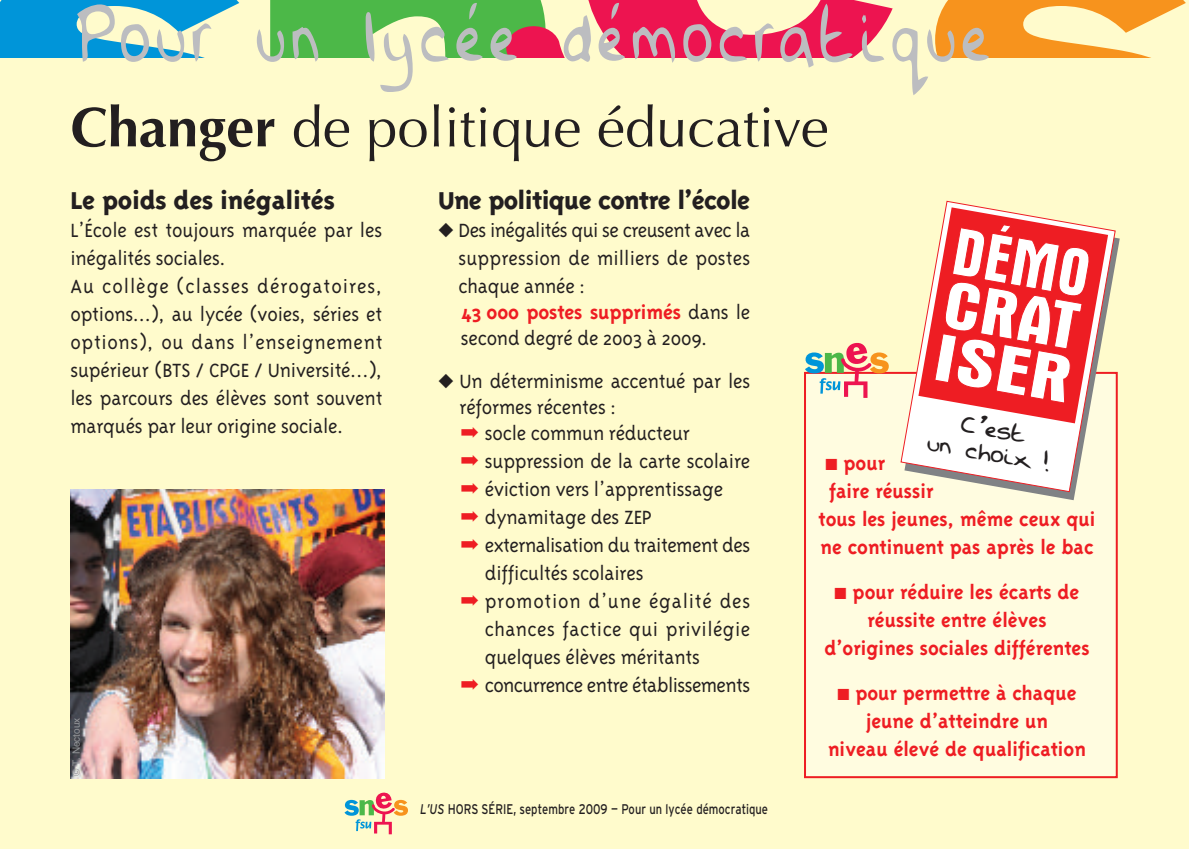
<style>
.page{position:relative;width:1189px;height:849px;background:#fff}
.page>*{position:absolute;margin:0;border:0;box-sizing:border-box;transform-origin:0 0}
.t1{font:84px "Daves Hand";letter-spacing:.12em;color:#bcbdc0;scale:.7 1}
.t2{font:700 condensed 69px/53.8px "Aurora BT";color:#fff;text-align:justify}
.t3{font:56px "Optima";color:#231f20}
.t4{font:800 28px "Triplex";letter-spacing:-.025em;color:#231f20}
.t5{font:26px/24px "Daves Hand";color:#231f20;text-align:center}
.t6{font:300 22px/28px "Triplex";letter-spacing:-.01em;color:#231f20}
.t7{font:700 22px/28px "Triplex";color:#ee1d23;text-align:center}
.t8{font:300 22px "Triplex";letter-spacing:-.03em;color:#231f20}
.t9{font:300 22px "Triplex";letter-spacing:.02em;color:#231f20}
.t10{font:300 22px "Triplex";letter-spacing:.035em;color:#231f20}
.t11{font:14px "Interstate";color:#231f20;scale:.8 1}
.t12{font:10px "Helvetica";color:#939598}
.s1{font-weight:700}
.s2{font-weight:700;color:#ee1d23}
.s3{color:#ee1d23}
.s4{font-style:italic}
</style>
<div class="page">
<div style="left:0;top:0;width:1188px;height:849px;background:#fffbcc"></div>
<svg style="left:0;top:0;width:240px;height:57px"></svg>
<svg style="left:270px;top:0;width:916px;height:57px"></svg>
<img style="left:70px;top:489px;width:314px;height:289px">
<div style="left:804px;top:373px;width:312px;height:404px;background:#fffce0"></div>
<div style="left:803px;top:372px;width:314px;height:406px;border:2px solid #ee1d23"></div>
<svg style="left:1033px;top:238px;width:86px;height:262px"></svg>
<svg style="left:899px;top:200px;width:217px;height:293px"></svg>
<svg style="left:918px;top:207px;width:189px;height:216px;background:#ef5151"></svg>
<svg style="left:804px;top:342px;width:84px;height:56px"></svg>
<svg style="left:344px;top:792px;width:64px;height:42px"></svg>
<h1 class="t1" style="left:73px;top:-16px;width:1309px">Pour un lycée démocratique</h1>
<h3 class="t3" style="left:70px;top:105px;width:759px"><span class="s1">Changer</span> de politique éducative</h3>
<p class="t4" style="left:70px;top:189px;width:266px">Le poids des inégalités</p>
<p class="t6" style="left:70px;top:218px;width:313px">L’École est toujours marquée par les inégalités sociales.<br>Au collège (classes dérogatoires, options...), au lycée (voies, séries et options), ou dans l’enseignement supérieur (BTS / CPGE / Université…), les parcours des élèves sont souvent marqués par leur origine sociale.</p>
<p class="t12" style="left:72px;top:776px;width:60px;rotate:-90deg">© T. Nectoux</p>
<p class="t4" style="left:438px;top:189px;width:313px">Une politique contre l’école</p>
<p class="t6" style="left:458px;top:218px;width:293px;text-align:justify;text-indent:-20px">◆ Des inégalités qui se creusent avec la suppression de milliers de postes chaque année :</p>
<p class="t6" style="left:460px;top:301px;width:291px;line-height:26px"><span class="s2">43 000 postes supprimés</span> dans le second degré de 2003 à 2009.</p>
<p class="t6" style="left:459px;top:370px;width:292px;line-height:26px;text-indent:-21px">◆ Un déterminisme accentué par les réformes récentes :<br><span class="s3">➡</span> socle commun réducteur</p>
<p class="t6" style="left:461px;top:449px;width:291px"><span class="s3">➡</span> suppression de la carte scolaire</p>
<p class="t6" style="left:461px;top:477px;width:264px"><span class="s3">➡</span> éviction vers l’apprentissage</p>
<p class="t6" style="left:461px;top:505px;width:192px"><span class="s3">➡</span> dynamitage des ZEP</p>
<p class="t6" style="left:461px;top:533px;width:291px"><span class="s3">➡</span> externalisation du traitement des</p>
<p class="t6" style="left:484px;top:561px;width:160px">difficultés scolaires</p>
<p class="t10" style="left:461px;top:593px;width:291px"><span class="s3">➡</span> promotion d’une égalité des</p>
<p class="t9" style="left:484px;top:621px;width:267px">chances factice qui privilégie</p>
<p class="t6" style="left:484px;top:645px;width:217px">quelques élèves méritants</p>
<p class="t8" style="left:461px;top:677px;width:291px"><span class="s3">➡</span> concurrence entre établissements</p>
<p class="t11" style="left:420px;top:803px;width:436px"><span class="s4">L’US</span> HORS SÉRIE, septembre 2009 — Pour un lycée démocratique</p>
<h2 class="t2" style="left:957px;top:224px;width:140px;rotate:10deg">DÉMO CRAT ISER</h2>
<p class="t5" style="left:933px;top:405px;width:125px;rotate:10deg">C’est<br>un choix !</p>
<p class="t7" style="left:825px;top:450px;width:61px">■ pour</p>
<p class="t7" style="left:828px;top:478px;width:106px">faire réussir</p>
<p class="t7" style="left:818px;top:506px;width:278px">tous les jeunes, même ceux qui</p>
<p class="t7" style="left:820px;top:534px;width:275px">ne continuent pas après le bac</p>
<p class="t7" style="left:824px;top:579px;width:267px">■ pour réduire les écarts de réussite entre élèves d’origines sociales différentes</p>
<p class="t7" style="left:827px;top:680px;width:259px">■ pour permettre à chaque jeune d’atteindre un<br>niveau élevé de qualification</p>
</div>
